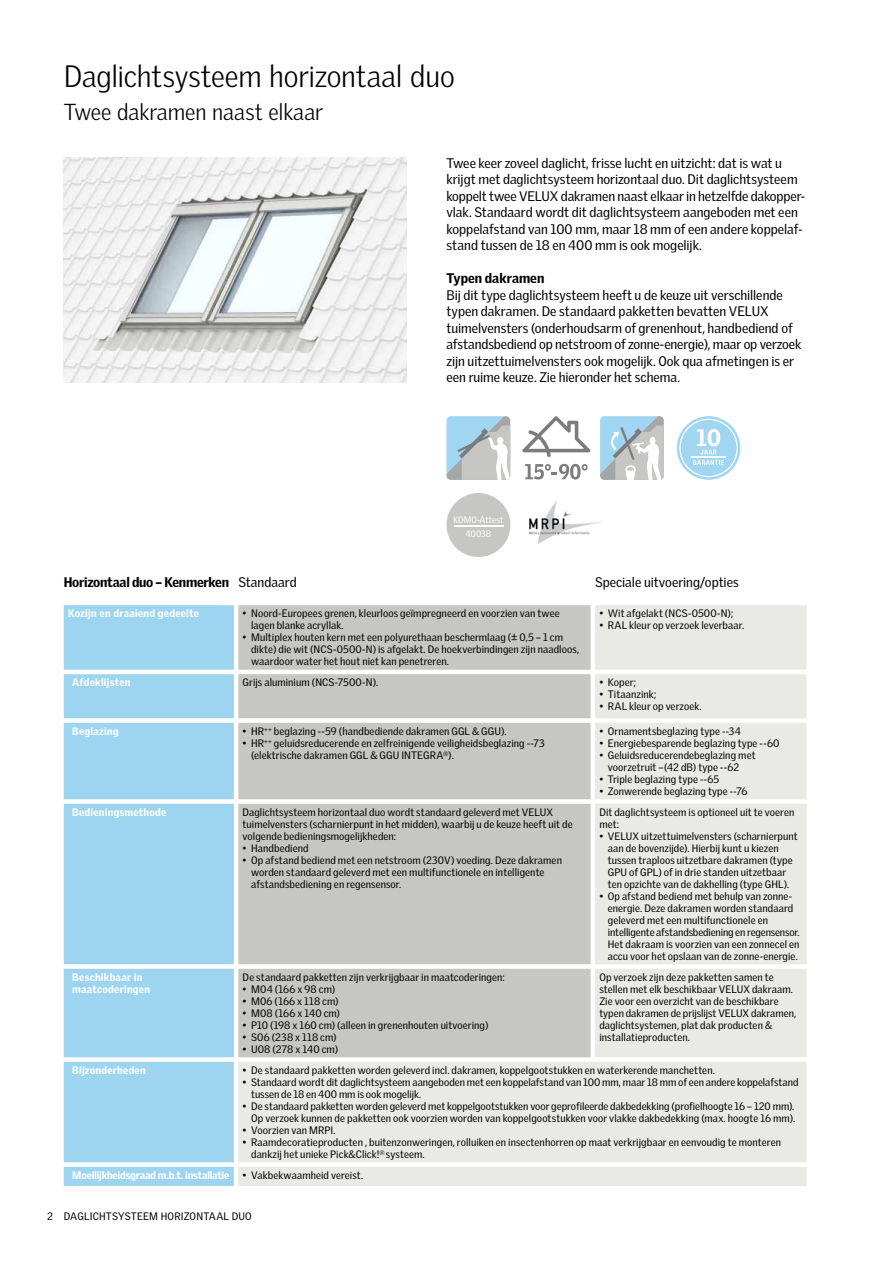
<style>
.page{position:relative;width:893px;height:1263px;background:#fff}
.page>*{position:absolute;margin:0;border:0;box-sizing:border-box;transform-origin:0 0}
.t1{font:300 30px "Velux Gothic";letter-spacing:-.005em;color:#000}
.t2{font:300 22.5px "Velux Gothic";letter-spacing:-.005em;color:#000}
.t3{font:13.5px/16.5px "Velux Gothic";letter-spacing:-.005em;color:#000}
.t4{font:900 13.5px "Velux Gothic";letter-spacing:-.015em;color:#000}
.t5{font:10.5px/12px "Velux Gothic";letter-spacing:.005em;color:#000}
.t6{font:900 10.5px/12px "Velux Gothic";letter-spacing:.02em;color:#fff}
.t7{font:900 10.5px "Velux Gothic";letter-spacing:-.025em;color:#fff}
.t8{font:9px/13.5px "Velux Gothic";color:#fff;text-align:center}
.s1{font-weight:400}
</style>
<div class="page">
<svg style="left:677px;top:416px;width:63px;height:64px"></svg>
<svg style="left:600px;top:416px;width:64px;height:64px;background:#bacdd6"></svg>
<svg style="left:525px;top:464px;width:63px;height:15px"></svg>
<svg style="left:522px;top:416px;width:68px;height:41px"></svg>
<img style="left:530px;top:501px;width:71px;height:42px">
<div style="left:446px;top:493px;width:64px;height:64px;background:#c6c6c4;border-radius:50%"></div>
<hr style="left:454px;top:526px;width:49px;height:1px;background:#fff">
<svg style="left:446px;top:416px;width:64px;height:64px;background:#b8cbd4"></svg>
<img style="left:64px;top:158px;width:343px;height:224px">
<div style="left:64px;top:605px;width:170px;height:581px;background:#9dd5f1"></div>
<svg style="left:238px;top:605px;width:569px;height:581px;background:#dadad7"></svg>
<h1 class="t1" style="left:64px;top:58px;width:392px">Daglichtsysteem horizontaal duo</h1>
<h2 class="t2" style="left:64px;top:98px;width:261px">Twee dakramen naast elkaar</h2>
<p class="t3" style="left:446px;top:155px;width:360px">Twee keer zoveel daglicht, frisse lucht en uitzicht: dat is wat u krijgt met daglichtsysteem horizontaal duo. Dit daglichtsysteem koppelt twee VELUX dakramen naast elkaar in hetzelfde dakopper&shy;vlak. Standaard wordt dit daglichtsysteem aangeboden met een koppelafstand van 100 mm, maar 18 mm of een andere koppelaf&shy;stand tussen de 18 en 400 mm is ook mogelijk.</p>
<p class="t4" style="left:446px;top:270px;width:99px">Typen dakramen</p>
<p class="t3" style="left:446px;top:287px;width:356px">Bij dit type daglichtsysteem heeft u de keuze uit verschillende typen dakramen. De standaard pakketten bevatten VELUX tuimelvensters (onderhoudsarm of grenenhout, handbediend of afstandsbediend op netstroom of zonne-energie), maar op verzoek zijn uitzettuimelvensters ook mogelijk. Ook qua afmetingen is er een ruime keuze. Zie hieronder het schema.</p>
<p class="t8" style="left:453px;top:513px;width:52px">KOMO-Attest<br>40038</p>
<p class="t4" style="left:64px;top:573px;width:234px">Horizontaal duo – Kenmerken <span class="s1">Standaard</span></p>
<p class="t3" style="left:595px;top:574px;width:145px">Speciale uitvoering/opties</p>
<p class="t6" style="left:68px;top:607px;width:133px">Kozijn en draaiend gedeelte</p>
<p class="t5" style="left:251px;top:607px;width:310px;text-indent:-9px">• Noord-Europees grenen, kleurloos geïmpregneerd en voorzien van twee lagen blanke acryllak.</p>
<p class="t5" style="left:251px;top:631px;width:329px;text-indent:-9px">• M ultiplex houten kern met een polyurethaan beschermlaag (± 0,5 – 1 cm dikte) die wit (NCS-0500-N) is afgelakt. De hoekverbindingen zijn naadloos, waardoor water het hout niet kan penetreren.</p>
<p class="t5" style="left:599px;top:608px;width:135px">• Wit afgelakt (NCS-0500-N);</p>
<p class="t5" style="left:599px;top:620px;width:146px">• RAL kleur op verzoek leverbaar.</p>
<p class="t6" style="left:72px;top:676px;width:60px">Afdeklijsten</p>
<p class="t5" style="left:243px;top:677px;width:137px">Grijs aluminium (NCS-7500-N).</p>
<p class="t5" style="left:599px;top:677px;width:38px">• Koper;</p>
<p class="t5" style="left:599px;top:689px;width:58px">• Titaanzink;</p>
<p class="t5" style="left:599px;top:701px;width:104px">• RAL kleur op verzoek.</p>
<p class="t6" style="left:72px;top:725px;width:48px">Beglazing</p>
<p class="t5" style="left:243px;top:725px;width:265px">• HR<sup>++</sup> beglazing --59 (handbediende dakramen GGL &amp; GGU).</p>
<p class="t5" style="left:251px;top:737px;width:295px;text-indent:-9px">• HR<sup>++</sup> geluidsreducerende en zelfreinigende veiligheidsbeglazing --73 (elektrische dakramen GGL &amp; GGU INTEGRA<sup>®</sup>).</p>
<p class="t5" style="left:599px;top:725px;width:143px">• Ornamentsbeglazing type --34</p>
<p class="t5" style="left:599px;top:737px;width:182px">• Energiebesparende beglazing type --60</p>
<p class="t5" style="left:608px;top:749px;width:149px;text-indent:-9px">• Geluidsreducerendebeglazing met voorzetruit –(42 dB) type --62</p>
<p class="t5" style="left:599px;top:773px;width:121px">• Triple beglazing type --65</p>
<p class="t5" style="left:599px;top:785px;width:150px">• Zonwerende beglazing type --76</p>
<p class="t6" style="left:72px;top:806px;width:96px">Bedieningsmethode</p>
<p class="t5" style="left:243px;top:806px;width:331px">Daglichtsysteem horizontaal duo wordt standaard geleverd met VELUX tuimelvensters (scharnierpunt in het midden), waarbij u de keuze heeft uit de volgende bedieningsmogelijkheden:</p>
<p class="t5" style="left:243px;top:842px;width:68px">• Handbediend</p>
<p class="t5" style="left:251px;top:854px;width:312px;text-indent:-9px">• Op afstand bediend met een netstroom (230V) voeding. Deze dakramen worden standaard geleverd met een multifunctionele en intelligente afstandsbediening en regensensor.</p>
<p class="t6" style="left:72px;top:971px;width:79px">Beschikbaar in maatcoderingen</p>
<p class="t5" style="left:243px;top:971px;width:264px">De standaard pakketten zijn verkrijgbaar in maatcoderingen:</p>
<p class="t5" style="left:243px;top:983px;width:94px">• M04 (166 x 98 cm)</p>
<p class="t5" style="left:243px;top:995px;width:98px">• M06 (166 x 118 cm)</p>
<p class="t5" style="left:243px;top:1007px;width:99px">• M08 (166 x 140 cm)</p>
<p class="t5" style="left:243px;top:1019px;width:247px">• P10 (198 x 160 cm) (alleen in grenenhouten uitvoering)</p>
<p class="t5" style="left:243px;top:1031px;width:96px">• S06 (238 x 118 cm)</p>
<p class="t5" style="left:243px;top:1043px;width:97px">• U08 (278 x 140 cm)</p>
<p class="t5" style="left:599px;top:806px;width:197px">Dit daglichtsysteem is optioneel uit te voeren met:</p>
<p class="t5" style="left:608px;top:830px;width:191px;text-indent:-9px">• VELUX uitzettuimelvensters (scharnierpunt aan de bovenzijde). Hierbij kunt u kiezen tussen traploos uitzetbare dakramen (type GPU of GPL) of in drie standen uitzetbaar ten opzichte van de dakhelling (type GHL).</p>
<p class="t5" style="left:608px;top:890px;width:193px;text-indent:-9px">• Op afstand bediend met behulp van zonne&shy;energie. Deze dakramen worden standaard geleverd met een multifunctionele en intelligente afstandsbediening en regensensor.<br>Het dakraam is voorzien van een zonnecel en accu voor het opslaan van de zonne-energie.</p>
<p class="t5" style="left:599px;top:971px;width:198px">Op verzoek zijn deze pakketten samen te stellen met elk beschikbaar VELUX dakraam.<br>Zie voor een overzicht van de beschikbare typen dakramen de prijslijst VELUX dakramen, daglichtsystemen, plat dak producten &amp; installatieproducten.</p>
<p class="t6" style="left:72px;top:1064px;width:75px">Bijzonderheden</p>
<p class="t5" style="left:243px;top:1064px;width:474px">• De standaard pakketten worden geleverd incl. dakramen, koppelgootstukken en waterkerende manchetten.</p>
<p class="t5" style="left:251px;top:1076px;width:549px;text-indent:-9px">• Standaard wordt dit daglichtsysteem aangeboden met een koppelafstand van 100 mm, maar 18 mm of een andere koppelafstand tussen de 18 en 400 mm is ook mogelijk.</p>
<p class="t5" style="left:243px;top:1100px;width:554px;text-align:right">• De standaard pakketten worden geleverd met koppelgootstukken voor geprofileerde dakbedekking (profielhoogte 16 – 120 mm).<br>Op verzoek kunnen de pakketten ook voorzien worden van koppelgootstukken voor vlakke dakbedekking (max. hoogte 16 mm).</p>
<p class="t5" style="left:243px;top:1124px;width:75px">• Voorzien van MRP</p>
<p class="t5" style="left:331px;top:1124px;width:7px">I.</p>
<p class="t5" style="left:251px;top:1136px;width:531px;text-indent:-9px">• Raamdecoratieproducten , buitenzonweringen, rolluiken en insectenhorren op maat verkrijgbaar en eenvoudig te monteren dankzij het unieke Pick&amp;Click!<sup>®</sup> systeem.</p>
<p class="t7" style="left:72px;top:1168px;width:159px">Moeilijkheidsgraad m.b.t. installatie</p>
<p class="t5" style="left:243px;top:1169px;width:122px">• Vakbekwaamheid vereist.</p>
<p class="t5" style="left:47px;top:1210px;width:23px">2 dagli</p>
<p class="t5" style="left:93px;top:1210px;width:14px">chts</p>
<p class="t5" style="left:118px;top:1210px;width:14px">ystee</p>
<p class="t5" style="left:149px;top:1210px;width:55px">m horizontaal</p>
<p class="t5" style="left:232px;top:1210px;width:22px">du o</p>
</div>
